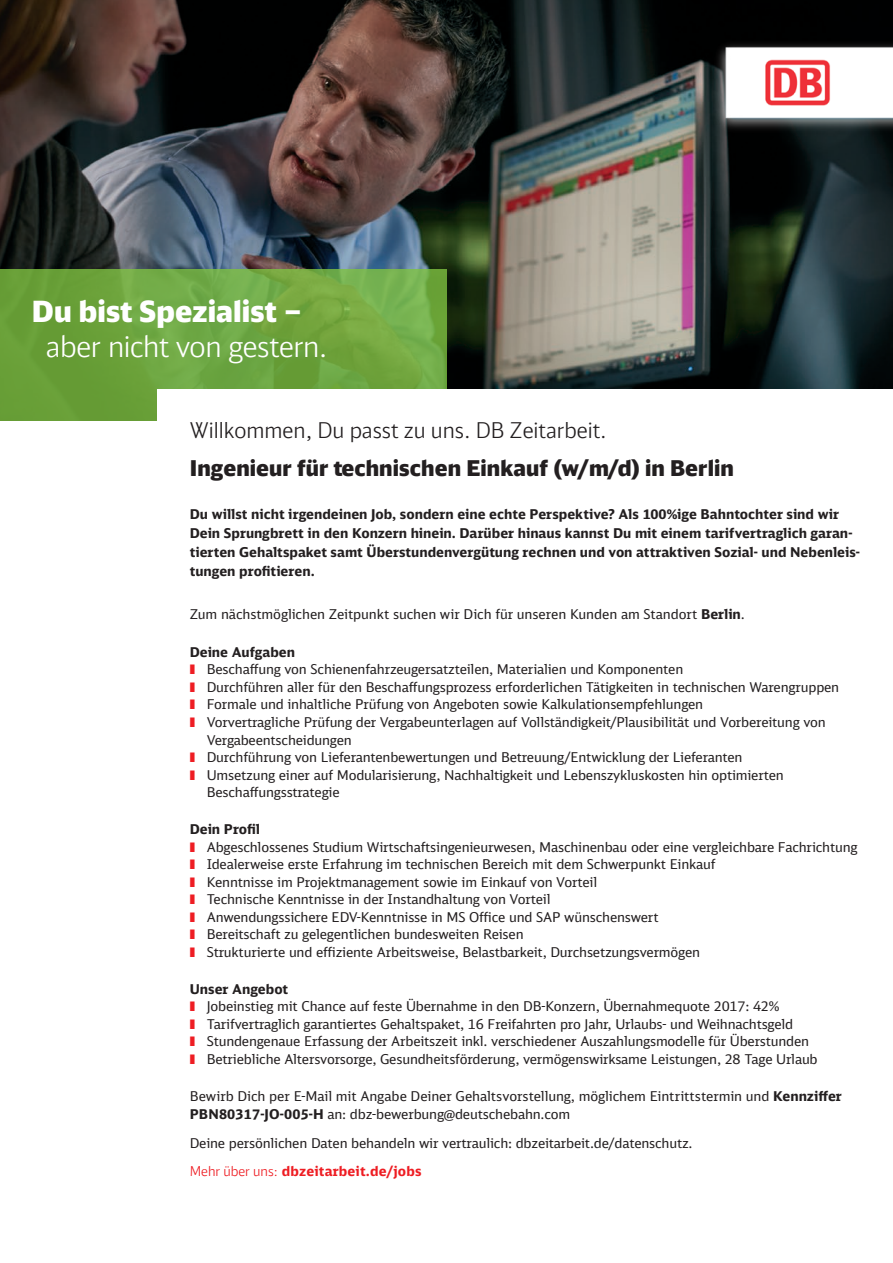
<style>
.page{position:relative;width:893px;height:1263px;background:#fff}
.page>*{position:absolute;margin:0;border:0;box-sizing:border-box;transform-origin:0 0}
.t1{font:300 29.25px "DB Head";letter-spacing:-.01em;color:#fff}
.t2{font:900 29.25px "DB Head";color:#fff}
.t3{font:900 21.75px "DB Head";letter-spacing:.005em;color:#231f20}
.t4{font:300 21.75px "DB Head";color:#231f20}
.t5{font:13.5px/17.5px "DB Sans";letter-spacing:-.015em;color:#231f20}
.t6{font:700 13.5px/18.9px "DB Sans";color:#231f20}
.s1{font-weight:700}
.s2{color:#ee1d23}
.s3{font-family:"DB Head";font-weight:300;color:#ee1d23}
.s4{font-weight:700;color:#ee1d23}
</style>
<div class="page">
<img style="left:0;top:0;width:893px;height:389px">
<svg style="left:0;top:269px;width:446px;height:152px;background:#6ea53f"></svg>
<div style="left:158px;top:389px;width:735px;height:33px;background:#fff"></div>
<img style="left:495px;top:0;width:398px;height:166px">
<h1 class="t2" style="left:32px;top:292px;width:271px">Du bist Spezialist –</h1>
<h1 class="t1" style="left:46px;top:329px;width:283px">aber nicht von gestern.</h1>
<h2 class="t4" style="left:190px;top:417px;width:418px">Willkommen, Du passt zu uns. DB Zeitarbeit.</h2>
<h2 class="t3" style="left:190px;top:454px;width:546px">Ingenieur für technischen Einkauf (w/m/d) in Berlin</h2>
<p class="t6" style="left:190px;top:504px;width:672px">Du willst nicht irgendeinen Job, sondern eine echte Perspektive? Als 100%ige Bahntochter sind wir Dein Sprungbrett in den Konzern hinein. Darüber hinaus kannst Du mit einem tarifvertraglich garan&shy;tierten Gehaltspaket samt Überstundenvergütung rechnen und von attraktiven Sozial- und Nebenleis&shy;tungen profitieren.</p>
<p class="t5" style="left:190px;top:605px;width:557px">Zum nächstmöglichen Zeitpunkt suchen wir Dich für unseren Kunden am Standort <span class="s1">Berlin</span>.</p>
<p class="t6" style="left:190px;top:642px;width:107px">Deine Aufgaben</p>
<p class="t5" style="left:190px;top:660px;width:495px"><span class="s2">❚❚</span> Beschaffung von Schienenfahrzeugersatzteilen, Materialien und Komponenten</p>
<p class="t5" style="left:190px;top:678px;width:651px"><span class="s2">❚❚</span> Durchführen aller für den Beschaffungsprozess erforderlichen Tätigkeiten in technischen Warengruppen</p>
<p class="t5" style="left:190px;top:695px;width:515px"><span class="s2">❚❚</span> Formale und inhaltliche Prüfung von Angeboten sowie Kalkulationsempfehlungen</p>
<p class="t5" style="left:190px;top:713px;width:637px"><span class="s2">❚❚</span> Vorvertragliche Prüfung der Vergabeunterlagen auf Vollständigkeit/Plausibilität und Vorbereitung von</p>
<p class="t5" style="left:207px;top:731px;width:147px">Vergabeentscheidungen</p>
<p class="t5" style="left:190px;top:748px;width:554px"><span class="s2">❚❚</span> Durchführung von Lieferantenbewertungen und Betreuung/Entwicklung der Lieferanten</p>
<p class="t5" style="left:190px;top:766px;width:596px"><span class="s2">❚❚</span> Umsetzung einer auf Modularisierung, Nachhaltigkeit und Lebenszykluskosten hin optimierten</p>
<p class="t5" style="left:207px;top:783px;width:134px">Beschaffungsstrategie</p>
<p class="t5" style="left:190px;top:820px;width:669px"><span class="s1">Dein Profil<br></span><span class="s2">❚❚</span> Abgeschlossenes Studium Wirtschaftsingenieurwesen, Maschinenbau oder eine vergleichbare Fachrichtung <span class="s2">❚❚</span> Idealerweise erste Erfahrung im technischen Bereich mit dem Schwerpunkt Einkauf<br><span class="s2">❚❚</span> Kenntnisse im Projektmanagement sowie im Einkauf von Vorteil<br><span class="s2">❚❚</span> Technische Kenntnisse in der Instandhaltung von Vorteil<br><span class="s2">❚❚</span> Anwendungssichere EDV-Kenntnisse in MS Office und SAP wünschenswert<br><span class="s2">❚❚</span> Bereitschaft zu gelegentlichen bundesweiten Reisen<br><span class="s2">❚❚</span> Strukturierte und effiziente Arbeitsweise, Belastbarkeit, Durchsetzungsvermögen</p>
<p class="t5" style="left:190px;top:980px;width:629px"><span class="s1">Unser Angebot<br></span><span class="s2">❚❚</span> Jobeinstieg mit Chance auf feste Übernahme in den DB-Konzern, Übernahmequote 2017: 42%<br><span class="s2">❚❚</span> Tarifvertraglich garantiertes Gehaltspaket, 16 Freifahrten pro Jahr, Urlaubs- und Weihnachtsgeld<br><span class="s2">❚❚</span> Stundengenaue Erfassung der Arbeitszeit inkl. verschiedener Auszahlungsmodelle für Überstunden<br><span class="s2">❚❚</span> Betriebliche Altersvorsorge, Gesundheitsförderung, vermögenswirksame Leistungen, 28 Tage Urlaub</p>
<p class="t5" style="left:190px;top:1086px;width:654px;line-height:18.9px">Bewirb Dich per E-Mail mit Angabe Deiner Gehaltsvorstellung, möglichem Eintrittstermin und <span class="s1">Kennziffer<br>PBN80317-JO-005-H</span> an: dbz-bewerbung@deutschebahn.com</p>
<p class="t5" style="left:190px;top:1128px;width:504px;line-height:28.2px">Deine persönlichen Daten behandeln wir vertraulich: dbzeitarbeit.de/datenschutz.<br><span class="s3">Mehr über uns:</span> <span class="s4">dbzeitarbeit.de/jobs</span></p>
</div>
